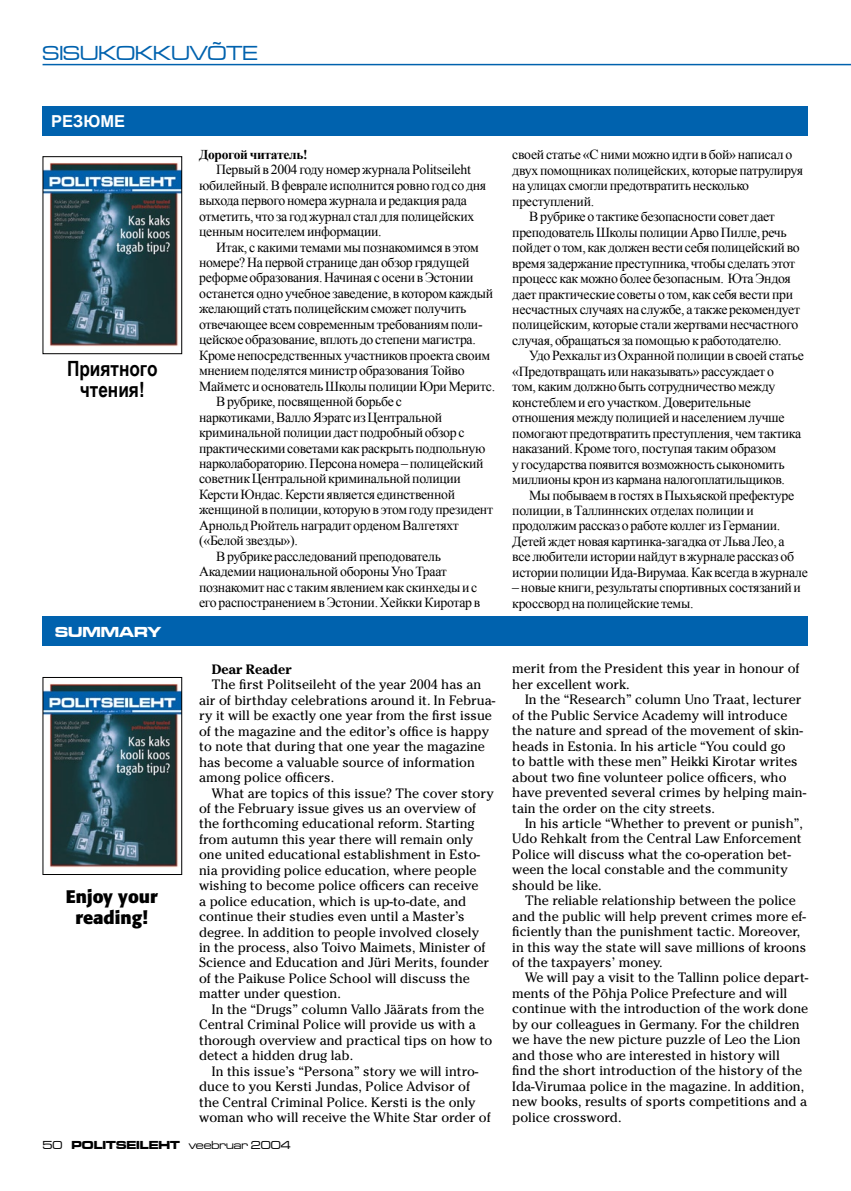
<style>
.page{position:relative;width:851px;height:1191px;background:#fff}
.page>*{position:absolute;margin:0;border:0;box-sizing:border-box;transform-origin:0 0}
.t1{font:700 21px/21px "Arial Narrow";color:#000;text-align:center}
.t2{font:21px "Microgramma D Medi Exte";color:#0062ae}
.t3{font:700 18px/21px "Formata";color:#000;text-align:center}
.t4{font:700 16.5px "Arial";color:#fff}
.t5{font:15px "Microgramma D Bold Exte";color:#fff}
.t6{font:13.8px/15.5px "Times New Roman";letter-spacing:-.025em;color:#000}
.t7{font:13.5px/15.5px "Cheltenham";color:#000}
.t8{font:700 13.5px "Times New Roman";letter-spacing:-.025em;color:#000}
.t9{font:700 13.5px "Cheltenham";color:#000}
.t10{font:12px "Microgramma D Medi Exte";color:#000}
.s1{font-family:"Microgramma D Bold Exte"}
</style>
<div class="page">
<hr style="left:43px;top:64px;width:807px;height:1px;background:#0062ae">
<div style="left:43px;top:106px;width:765px;height:29px;background:#0062ae"></div>
<div style="left:43px;top:617px;width:765px;height:29px;background:#0062ae"></div>
<img style="left:45px;top:162px;width:135px;height:185px">
<div style="left:43px;top:156px;width:139px;height:198px;border:1px solid #000"></div>
<img style="left:45px;top:683px;width:135px;height:185px">
<div style="left:43px;top:677px;width:139px;height:198px;border:1px solid #000"></div>
<h1 class="t2" style="left:43px;top:39px;width:216px">SISUKOKKUVÕTE</h1>
<p class="t4" style="left:51px;top:110px;width:76px">РЕЗЮМЕ</p>
<h1 class="t1" style="left:67px;top:357px;width:92px">Приятного чтения!</h1>
<p class="t5" style="left:55px;top:622px;width:107px">SUMMARY</p>
<h2 class="t3" style="left:66px;top:886px;width:93px">Enjoy your reading!</h2>
<p class="t8" style="left:199px;top:145px;width:110px">Дорогой читатель!</p>
<p class="t6" style="left:199px;top:162px;width:288px;text-indent:17px">Первый в 2004 году номер журнала Politseileht юбилейный. В феврале исполнится ровно год со дня выхода первого номера журнала и редакция рада отметить, что за год журнал стал для полицейских ценным носителем информации.</p>
<p class="t6" style="left:216px;top:239px;width:264px">Итак, с какими темами мы познакомимся в этом</p>
<p class="t6" style="left:199px;top:254px;width:272px">номере? На первой странице дан обзор грядущей</p>
<p class="t6" style="left:199px;top:270px;width:276px">реформе образования. Начиная с осени в Эстонии</p>
<p class="t6" style="left:199px;top:285px;width:295px">останется одно учебное заведение, в котором каждый</p>
<p class="t6" style="left:199px;top:301px;width:269px">желающий стать полицейским сможет получить</p>
<p class="t6" style="left:199px;top:316px;width:285px">отвечающее всем современным требованиям поли-</p>
<p class="t6" style="left:199px;top:332px;width:278px">цейское образование, вплоть до степени магистра.</p>
<p class="t6" style="left:199px;top:347px;width:292px">Кроме непосредственных участников проекта своим</p>
<p class="t6" style="left:199px;top:363px;width:267px">мнением поделятся министр образования Тойво</p>
<p class="t6" style="left:199px;top:378px;width:297px">Майметс и основатель Школы полиции Юри Меритс.</p>
<p class="t6" style="left:216px;top:393px;width:187px">В рубрике, посвященной борьбе с</p>
<p class="t6" style="left:199px;top:409px;width:244px">наркотиками, Валло Яэратс из Центральной</p>
<p class="t6" style="left:199px;top:424px;width:267px">криминальной полиции даст подробный обзор с</p>
<p class="t6" style="left:199px;top:440px;width:288px">практическими советами как раскрыть подпольную</p>
<p class="t6" style="left:199px;top:455px;width:286px">нарколабораторию. Персона номера – полицейский</p>
<p class="t6" style="left:199px;top:471px;width:263px">советник Центральной криминальной полиции</p>
<p class="t6" style="left:199px;top:486px;width:257px">Керсти Юндас. Керсти является единственной</p>
<p class="t6" style="left:199px;top:502px;width:295px">женщиной в полиции, которую в этом году президент</p>
<p class="t6" style="left:199px;top:517px;width:261px">Арнольд Рюйтель наградит орденом Валгетяхт</p>
<p class="t6" style="left:199px;top:533px;width:100px">(«Белой звезды»).</p>
<p class="t6" style="left:216px;top:548px;width:226px">В рубрике расследований преподователь</p>
<p class="t6" style="left:199px;top:563px;width:249px">Академии национальной обороны Уно Траат</p>
<p class="t6" style="left:199px;top:579px;width:280px">познакомит нас с таким явлением как скинхеды и с</p>
<p class="t6" style="left:199px;top:594px;width:283px">его распостранением в Эстонии. Хейкки Киротар в</p>
<p class="t9" style="left:212px;top:661px;width:81px">Dear Reader</p>
<p class="t7" style="left:199px;top:677px;width:297px;text-indent:13px">The first Politseileht of the year 2004 has an air of birthday celebrations around it. In Februa&shy;ry it will be exactly one year from the first issue of the magazine and the editor’s office is happy to note that during that one year the magazine has become a valuable source of information among police officers.</p>
<p class="t7" style="left:199px;top:785px;width:296px;text-indent:13px">What are topics of this issue? The cover story of the February issue gives us an overview of the forthcoming educational reform. Starting from autumn this year there will remain only one united educational establishment in Esto&shy;nia providing police education, where people wishing to become police officers can receive<br>a police education, which is up-to-date, and continue their studies even until a Master’s degree. In addition to people involved closely in the process, also Toivo Maimets, Minister of Science and Education and Jüri Merits, founder of the Paikuse Police School will discuss the matter under question.</p>
<p class="t7" style="left:199px;top:1001px;width:295px;text-indent:13px">In the “Drugs” column Vallo Jäärats from the Central Criminal Police will provide us with a thorough overview and practical tips on how to detect a hidden drug lab.</p>
<p class="t7" style="left:199px;top:1063px;width:293px;text-indent:13px">In this issue’s “Persona” story we will intro&shy;duce to you Kersti Jundas, Police Advisor of the Central Criminal Police. Kersti is the only woman who will receive the White Star order of</p>
<p class="t10" style="left:43px;top:1137px;width:250px">50 <span class="s1">POLITSEILEHT</span> veebruar 2004</p>
<p class="t6" style="left:512px;top:147px;width:281px">своей статье «С ними можно идти в бой» написал о</p>
<p class="t6" style="left:512px;top:162px;width:292px">двух помощниках полицейских, которые патрулируя</p>
<p class="t6" style="left:512px;top:178px;width:238px">на улицах смогли предотвратить несколько</p>
<p class="t6" style="left:512px;top:193px;width:83px">преступлений.</p>
<p class="t6" style="left:529px;top:209px;width:247px">В рубрике о тактике безопасности совет дает</p>
<p class="t6" style="left:512px;top:224px;width:276px">преподователь Школы полиции Арво Пилле, речь</p>
<p class="t6" style="left:512px;top:239px;width:289px">пойдет о том, как должен вести себя полицейский во</p>
<p class="t6" style="left:512px;top:255px;width:284px">время задержание преступника, чтобы сделать этот</p>
<p class="t6" style="left:512px;top:270px;width:280px">процесс как можно более безопасным. Юта Эндоя</p>
<p class="t6" style="left:512px;top:286px;width:282px">дает практические советы о том, как себя вести при</p>
<p class="t6" style="left:512px;top:301px;width:289px">несчастных случаях на службе, а также рекомендует</p>
<p class="t6" style="left:512px;top:317px;width:287px">полицейским, которые стали жертвами несчастного</p>
<p class="t6" style="left:512px;top:332px;width:271px">случая, обращаться за помощью к работодателю.</p>
<p class="t6" style="left:529px;top:348px;width:276px">Удо Рехкальт из Охранной полиции в своей статье</p>
<p class="t6" style="left:512px;top:363px;width:263px">«Предотвращать или наказывать» рассуждает о</p>
<p class="t6" style="left:512px;top:379px;width:264px">том, каким должно быть сотрудничество между</p>
<p class="t6" style="left:512px;top:394px;width:240px">констеблем и его участком. Доверительные</p>
<p class="t6" style="left:512px;top:409px;width:274px">отношения между полицией и населением лучше</p>
<p class="t6" style="left:512px;top:425px;width:290px">помогают предотвратить преступления, чем тактика</p>
<p class="t6" style="left:512px;top:440px;width:265px">наказаний. Кроме того, поступая таким образом</p>
<p class="t6" style="left:512px;top:456px;width:274px">у государства появится возможность сыкономить</p>
<p class="t6" style="left:512px;top:471px;width:274px">миллионы крон из кармана налогоплатильщиков.</p>
<p class="t6" style="left:529px;top:487px;width:266px">Мы побываем в гостях в Пыхьяской префектуре</p>
<p class="t6" style="left:512px;top:502px;width:243px">полиции, в Таллиннских отделах полиции и</p>
<p class="t6" style="left:512px;top:518px;width:269px">продолжим рассказ о работе коллег из Германии.</p>
<p class="t6" style="left:512px;top:533px;width:274px">Детей ждет новая картинка-загадка от Льва Лео, а</p>
<p class="t6" style="left:512px;top:549px;width:283px">все любители истории найдут в журнале рассказ об</p>
<p class="t6" style="left:512px;top:564px;width:297px">истории полиции Ида-Вирумаа. Как всегда в журнале</p>
<p class="t6" style="left:512px;top:580px;width:290px">– новые книги, результаты спортивных состязаний и кроссворд на полицейские темы.</p>
<p class="t7" style="left:512px;top:661px;width:289px">merit from the President this year in honour of her excellent work.</p>
<p class="t7" style="left:512px;top:692px;width:295px;text-indent:13px">In the “Research” column Uno Traat, lecturer of the Public Service Academy will introduce the nature and spread of the movement of skin&shy;heads in Estonia. In his article “You could go<br>to battle with these men” Heikki Kirotar writes about two fine volunteer police officers, who have prevented several crimes by helping main&shy;tain the order on the city streets.</p>
<p class="t7" style="left:512px;top:815px;width:292px;text-indent:13px">In his article “Whether to prevent or punish”, Udo Rehkalt from the Central Law Enforcement Police will discuss what the co-operation bet&shy;ween the local constable and the community should be like.</p>
<p class="t7" style="left:512px;top:893px;width:295px;text-indent:13px">The reliable relationship between the police and the public will help prevent crimes more ef&shy;ficiently than the punishment tactic. Moreover, in this way the state will save millions of kroons of the taxpayers’ money.</p>
<p class="t7" style="left:512px;top:970px;width:297px;text-indent:13px">We will pay a visit to the Tallinn police depart&shy;ments of the Põhja Police Prefecture and will continue with the introduction of the work done by our colleagues in Germany. For the children we have the new picture puzzle of Leo the Lion and those who are interested in history will<br>find the short introduction of the history of the Ida-Virumaa police in the magazine. In addition, new books, results of sports competitions and a police crossword.</p>
</div>
